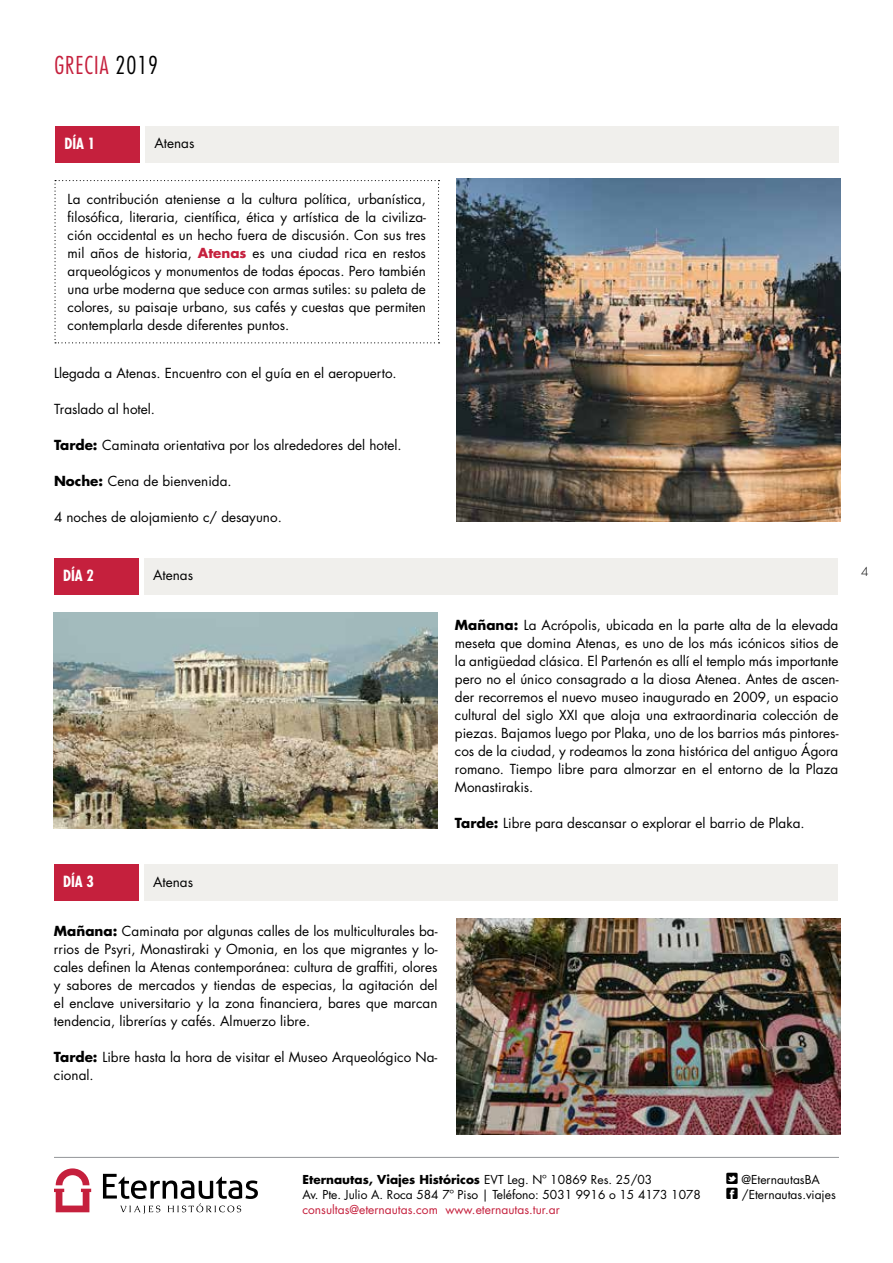
<style>
.page{position:relative;width:893px;height:1263px;background:#fff}
.page>*{position:absolute;margin:0;border:0;box-sizing:border-box;transform-origin:0 0}
.t1{font:300 condensed 24px "Futura Std";letter-spacing:.04em;color:#c5203d}
.t2{font:700 condensed 15px "Futura Std";color:#fff}
.t3{font:13.5px/18px "Futura Std";color:#000;text-align:justify}
.t4{font:12px/15px "Futura Std";color:#000}
.t5{font:12px "Futura Std";color:#c5203d}
.t6{font:300 12px "Futura Std";color:#000}
.s1{color:#000}
.s2{font-weight:700;color:#c5203d}
.s3{font-weight:700}
</style>
<div class="page">
<hr style="left:54px;top:1157px;width:785px;height:1px;background:#939598">
<svg style="left:54px;top:1168px;width:37px;height:44px"></svg>
<svg style="left:103px;top:1174px;width:155px;height:40px"></svg>
<div style="left:56px;top:126px;width:84px;height:36px;background:#c5203d"></div>
<div style="left:146px;top:126px;width:693px;height:36px;background:#f0efec"></div>
<div style="left:54px;top:558px;width:84px;height:36px;background:#c5203d"></div>
<div style="left:54px;top:864px;width:84px;height:36px;background:#c5203d"></div>
<div style="left:144px;top:558px;width:694px;height:36px;background:#f0efec"></div>
<div style="left:144px;top:864px;width:694px;height:36px;background:#f0efec"></div>
<img style="left:53px;top:612px;width:384px;height:216px">
<img style="left:456px;top:918px;width:384px;height:216px">
<img style="left:456px;top:178px;width:384px;height:343px">
<svg style="left:54px;top:180px;width:385px;height:163px"></svg>
<h1 class="t1" style="left:54px;top:51px;width:105px">GRECIA <span class="s1">2019</span></h1>
<p class="t2" style="left:64px;top:134px;width:32px">DÍA 1</p>
<p class="t3" style="left:154px;top:135px;width:41px">Atenas</p>
<p class="t3" style="left:68px;top:190px;width:360px">La contribución ateniense a la cultura política, urbanística, filosófica, literaria, científica, ética y artística de la civiliza&shy;ción occidental es un hecho fuera de discusión. Con sus tres mil años de historia, <span class="s2">Atenas</span> es una ciudad rica en restos arqueológicos y monumentos de todas épocas. Pero también una urbe moderna que seduce con armas sutiles: su paleta de colores, su paisaje urbano, sus cafés y cuestas que permiten contemplarla desde diferentes puntos.</p>
<p class="t3" style="left:54px;top:364px;width:344px">Llegada a Atenas. Encuentro con el guía en el aeropuerto.</p>
<p class="t3" style="left:54px;top:400px;width:103px">Traslado al hotel.</p>
<p class="t3" style="left:54px;top:436px;width:349px"><span class="s3">Tarde:</span> Caminata orientativa por los alrededores del hotel.</p>
<p class="t3" style="left:54px;top:472px;width:179px"><span class="s3">Noche:</span> Cena de bienvenida.</p>
<p class="t3" style="left:54px;top:508px;width:229px">4 noches de alojamiento c/ desayuno.</p>
<p class="t2" style="left:63px;top:566px;width:32px">DÍA 2</p>
<p class="t3" style="left:153px;top:567px;width:41px">Atenas</p>
<p class="t2" style="left:63px;top:872px;width:32px">DÍA 3</p>
<p class="t3" style="left:153px;top:873px;width:41px">Atenas</p>
<p class="t3" style="left:54px;top:922px;width:385px"><span class="s3">Mañana:</span> Caminata por algunas calles de los multiculturales ba&shy;rrios de Psyri, Monastiraki y Omonia, en los que migrantes y lo&shy;cales definen la Atenas contemporánea: cultura de graffiti, olores y sabores de mercados y tiendas de especias, la agitación del el enclave universitario y la zona financiera, bares que marcan tendencia, librerías y cafés. Almuerzo libre.</p>
<p class="t3" style="left:54px;top:1048px;width:385px"><span class="s3">Tarde:</span> Libre hasta la hora de visitar el Museo Arqueológico Na&shy;cional.</p>
<p class="t3" style="left:455px;top:616px;width:385px"><span class="s3">Mañana:</span> La Acrópolis, ubicada en la parte alta de la elevada meseta que domina Atenas, es uno de los más icónicos sitios de la antigüedad clásica. El Partenón es allí el templo más importante pero no el único consagrado a la diosa Atenea. Antes de ascen&shy;der recorremos el nuevo museo inaugurado en 2009, un espacio cultural del siglo XXI que aloja una extraordinaria colección de piezas. Bajamos luego por Plaka, uno de los barrios más pintores&shy;cos de la ciudad, y rodeamos la zona histórica del antiguo Ágora romano. Tiempo libre para almorzar en el entorno de la Plaza Monastirakis.</p>
<p class="t3" style="left:455px;top:814px;width:351px"><span class="s3">Tarde:</span> Libre para descansar o explorar el barrio de Plaka.</p>
<p class="t6" style="left:861px;top:564px;width:9px">4</p>
<p class="t4" style="left:302px;top:1172px;width:400px"><span class="s3">Eternautas, Viajes Históricos</span> EVT Leg. Nº 10869 Res. 25/03<br>Av. Pte. Julio A. Roca 584 7º Piso | Teléfono: 5031 9916 o 15 4173 1078</p>
<p class="t5" style="left:302px;top:1202px;width:259px">consultas@eternautas.com www.eternautas.tur.ar</p>
<p class="t4" style="left:741px;top:1172px;width:80px">@EternautasBA</p>
<p class="t4" style="left:726px;top:1187px;width:111px">❑ /Eternautas.viajes</p>
</div>
